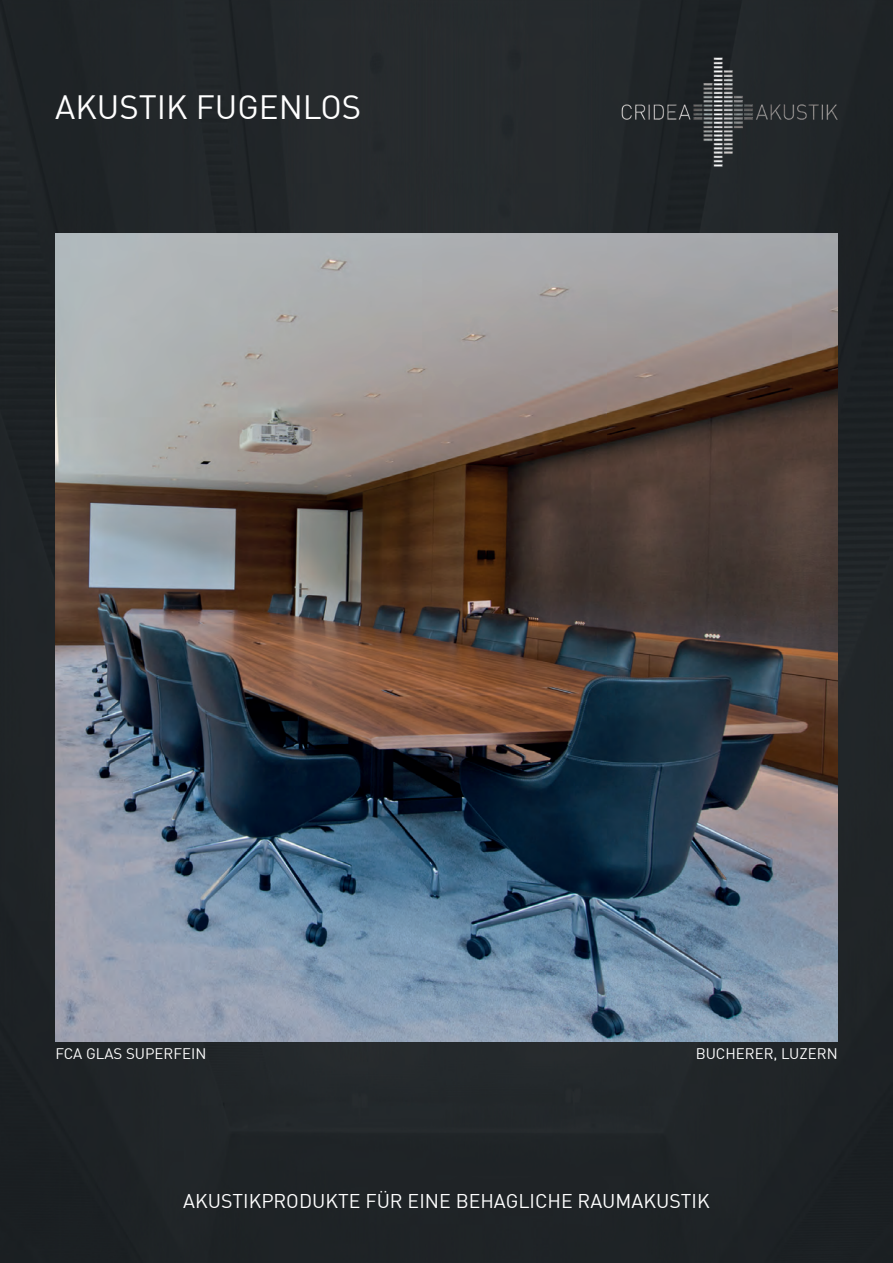
<style>
.page{position:relative;width:893px;height:1263px;background:#202528}
.page>*{position:absolute;margin:0;border:0;box-sizing:border-box;transform-origin:0 0}
.t1{font:33px "DIN Offc";color:#fff}
.t2{font:19.5px "DIN Offc";color:#fff}
.t3{font:15px "DIN Offc";color:#fff}
</style>
<div class="page">
<img style="left:604px;top:57px;width:234px;height:109px">
<img style="left:55px;top:234px;width:783px;height:808px">
<h1 class="t1" style="left:55px;top:86px;width:307px">AKUSTIK FUGENLOS</h1>
<p class="t3" style="left:55px;top:1044px;width:153px">FCA GLAS SUPERFEIN</p>
<p class="t3" style="left:696px;top:1044px;width:144px">BUCHERER, LUZERN</p>
<p class="t2" style="left:183px;top:1188px;width:528px">AKUSTIKPRODUKTE FÜR EINE BEHAGLICHE RAUMAKUSTIK</p>
</div>
